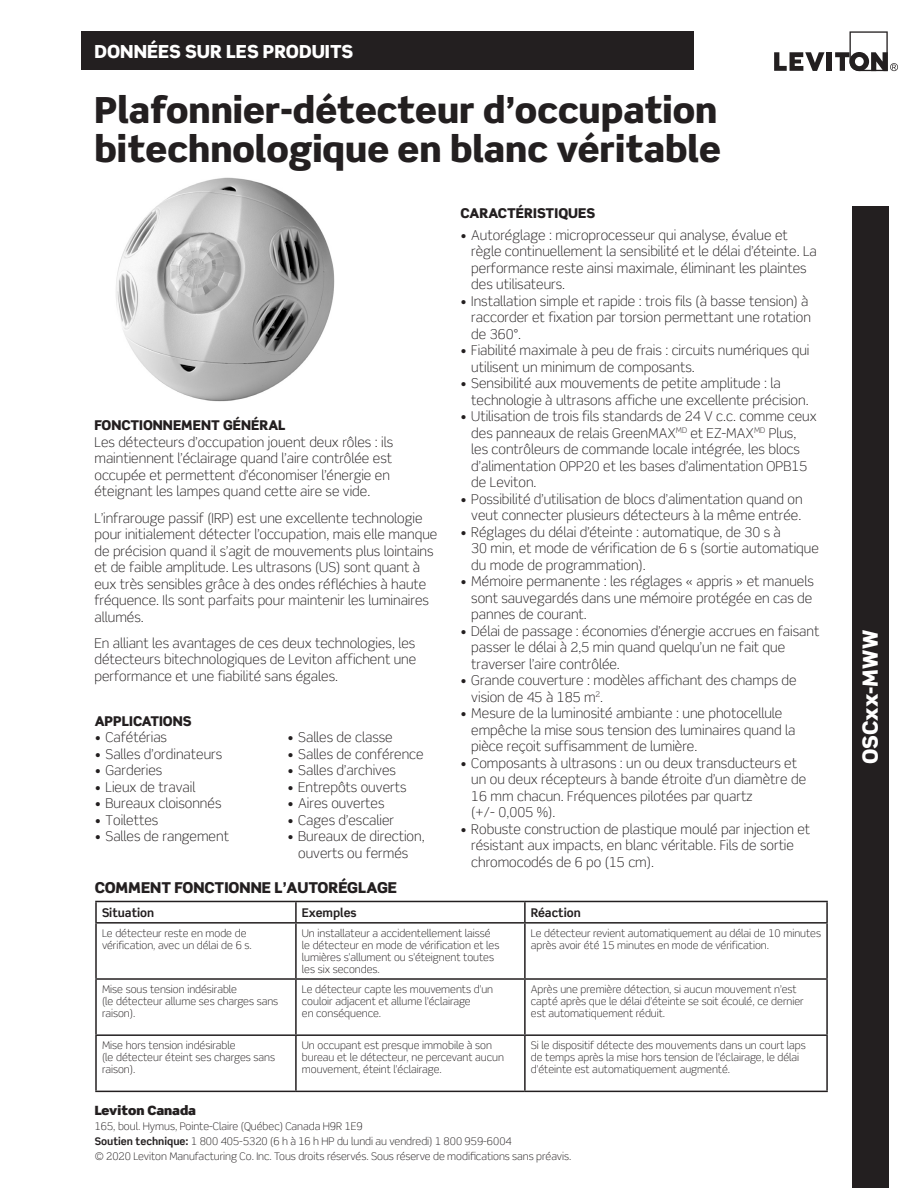
<style>
.page{position:relative;width:918px;height:1188px;background:#fff}
.page>*{position:absolute;margin:0;border:0;box-sizing:border-box;transform-origin:0 0}
.Main_Headline_BIG{font:900 36px/39px "Scene Std";color:#231f20}
.Sidebar_Title{font:900 21px "Scene Std";color:#fff}
.t1{font:900 18px "Scene Std";color:#fff}
.Head{font:900 15px "Scene Std";color:#231f20}
.Bullets{font:300 13.5px/16.5px "Scene Std";color:#231f20}
.Body_Copy{font:300 13.5px/16.5px "Scene Std";color:#231f20}
.Head-2{font:900 13.5px "Scene Std";color:#231f20}
.t2{font:900 12.75px "Scene Std";color:#231f20}
.Captions{font:700 12px "Scene Std";color:#231f20}
.Captions-2{font:300 10.5px/12px "Scene Std";color:#231f20}
.s1{font-weight:700}
</style>
<div class="page">
<div style="left:81px;top:32px;width:613px;height:38px;background:#231f20"></div>
<div style="left:852px;top:207px;width:36px;height:981px;background:#231f20"></div>
<svg style="left:774px;top:52px;width:51px;height:19px"></svg>
<div style="left:827px;top:52px;width:5px;height:19px;background:#231f20"></div>
<svg style="left:835px;top:31px;width:63px;height:40px"></svg>
<img style="left:116px;top:177px;width:219px;height:225px">
<hr style="left:95px;top:901px;width:201px;height:1px;background:#231f20">
<hr style="left:95px;top:902px;width:2px;height:20px;background:#231f20">
<hr style="left:296px;top:901px;width:229px;height:1px;background:#231f20">
<hr style="left:295px;top:902px;width:2px;height:20px;background:#231f20">
<hr style="left:525px;top:901px;width:303px;height:1px;background:#231f20">
<hr style="left:524px;top:902px;width:2px;height:20px;background:#231f20">
<hr style="left:826px;top:902px;width:2px;height:20px;background:#231f20">
<hr style="left:95px;top:922px;width:201px;height:2px;background:#231f20">
<hr style="left:95px;top:924px;width:2px;height:54px;background:#231f20">
<hr style="left:296px;top:922px;width:229px;height:2px;background:#231f20">
<hr style="left:295px;top:924px;width:2px;height:54px;background:#231f20">
<hr style="left:525px;top:922px;width:303px;height:2px;background:#231f20">
<hr style="left:524px;top:924px;width:2px;height:54px;background:#231f20">
<hr style="left:826px;top:924px;width:2px;height:54px;background:#231f20">
<hr style="left:95px;top:978px;width:201px;height:2px;background:#231f20">
<hr style="left:95px;top:980px;width:2px;height:54px;background:#231f20">
<hr style="left:296px;top:978px;width:229px;height:2px;background:#231f20">
<hr style="left:295px;top:980px;width:2px;height:54px;background:#231f20">
<hr style="left:525px;top:978px;width:303px;height:2px;background:#231f20">
<hr style="left:524px;top:980px;width:2px;height:54px;background:#231f20">
<hr style="left:826px;top:980px;width:2px;height:54px;background:#231f20">
<hr style="left:95px;top:1034px;width:201px;height:2px;background:#231f20">
<hr style="left:95px;top:1036px;width:2px;height:55px;background:#231f20">
<hr style="left:296px;top:1034px;width:229px;height:2px;background:#231f20">
<hr style="left:295px;top:1036px;width:2px;height:55px;background:#231f20">
<hr style="left:525px;top:1034px;width:303px;height:2px;background:#231f20">
<hr style="left:524px;top:1036px;width:2px;height:55px;background:#231f20">
<hr style="left:826px;top:1036px;width:2px;height:55px;background:#231f20">
<hr style="left:95px;top:1091px;width:201px;height:1px;background:#231f20">
<hr style="left:296px;top:1091px;width:229px;height:1px;background:#231f20">
<hr style="left:525px;top:1091px;width:303px;height:1px;background:#231f20">
<h3 class="t1" style="left:94px;top:40px;width:260px">DONNÉES SUR LES PRODUITS</h3>
<p class="Main_Headline_BIG" style="left:94px;top:89px;width:628px">Plafonnier-détecteur d’occupation bitechnologique en blanc véritable</p>
<p class="Head-2" style="left:94px;top:417px;width:193px">FONCTIONNEMENT GÉNÉRAL</p>
<p class="Body_Copy" style="left:94px;top:434px;width:300px">Les détecteurs d’occupation jouent deux rôles : ils maintiennent l’éclairage quand l’aire contrôlée est occupée et permettent d’économiser l’énergie en éteignant les lampes quand cette aire se vide.</p>
<p class="Body_Copy" style="left:94px;top:510px;width:344px">L’infrarouge passif (IRP) est une excellente technologie pour initialement détecter l’occupation, mais elle manque de précision quand il s’agit de mouvements plus lointains et de faible amplitude. Les ultrasons (US) sont quant à eux très sensibles grâce à des ondes réfléchies à haute fréquence. Ils sont parfaits pour maintenir les luminaires allumés.</p>
<p class="Body_Copy" style="left:94px;top:635px;width:323px;text-align:justify">En alliant les avantages de ces deux technologies, les détecteurs bitechnologiques de Leviton affichent une performance et une fiabilité sans égales.</p>
<p class="Head-2" style="left:95px;top:712px;width:98px">APPLICATIONS</p>
<p class="Bullets" style="left:95px;top:729px;width:74px">• Cafétérias</p>
<p class="Bullets" style="left:95px;top:746px;width:129px">• Salles d’ordinateurs</p>
<p class="Bullets" style="left:95px;top:762px;width:69px">• Garderies</p>
<p class="Bullets" style="left:95px;top:779px;width:102px">• Lieux de travail</p>
<p class="Bullets" style="left:95px;top:795px;width:128px">• Bureaux cloisonnés</p>
<p class="Bullets" style="left:95px;top:812px;width:65px">• Toilettes</p>
<p class="Bullets" style="left:95px;top:828px;width:136px">• Salles de rangement</p>
<p class="Bullets" style="left:287px;top:729px;width:107px">• Salles de classe</p>
<p class="Bullets" style="left:287px;top:746px;width:138px">• Salles de conférence</p>
<p class="Bullets" style="left:287px;top:762px;width:110px">• Salles d’archives</p>
<p class="Bullets" style="left:287px;top:779px;width:121px">• Entrepôts ouverts</p>
<p class="Bullets" style="left:287px;top:795px;width:99px">• Aires ouvertes</p>
<p class="Bullets" style="left:287px;top:812px;width:108px">• Cages d’escalier</p>
<p class="Bullets" style="left:287px;top:828px;width:139px;text-align:center">• Bureaux de direction, ouverts ou fermés</p>
<p class="Head" style="left:95px;top:878px;width:304px">COMMENT FONCTIONNE L’AUTORÉGLAGE</p>
<p class="Head-2" style="left:460px;top:204px;width:136px">CARACTÉRISTIQUES</p>
<p class="Bullets" style="left:471px;top:227px;width:347px;text-indent:-11px">• Autoréglage : microprocesseur qui analyse, évalue et règle continuellement la sensibilité et le délai d’éteinte. La performance reste ainsi maximale, éliminant les plaintes des utilisateurs.</p>
<p class="Bullets" style="left:471px;top:293px;width:341px;text-indent:-11px">• Installation simple et rapide : trois fils (à basse tension) à raccorder et fixation par torsion permettant une rotation de 360°.</p>
<p class="Bullets" style="left:471px;top:342px;width:340px;text-indent:-11px">• Fiabilité maximale à peu de frais : circuits numériques qui utilisent un minimum de composants.</p>
<p class="Bullets" style="left:471px;top:375px;width:339px;text-indent:-11px">• Sensibilité aux mouvements de petite amplitude : la technologie à ultrasons affiche une excellente précision.</p>
<p class="Bullets" style="left:471px;top:408px;width:347px;text-indent:-11px">• Utilisation de trois fils standards de 24 V c.c. comme ceux des panneaux de relais GreenMAX<sup>MD</sup> et EZ-MAX<sup>MD</sup> Plus,<br>les contrôleurs de commande locale intégrée, les blocs d’alimentation OPP20 et les bases d’alimentation OPB15 de Leviton.</p>
<p class="Bullets" style="left:460px;top:491px;width:344px;text-align:right">• Possibilité d’utilisation de blocs d’alimentation quand on veut connecter plusieurs détecteurs à la même entrée.</p>
<p class="Bullets" style="left:471px;top:524px;width:349px;text-indent:-11px">• Réglages du délai d’éteinte : automatique, de 30 s à<br>30 min, et mode de vérification de 6 s (sortie automatique du mode de programmation).</p>
<p class="Bullets" style="left:471px;top:573px;width:344px;text-align:justify;text-indent:-11px">• Mémoire permanente : les réglages « appris » et manuels sont sauvegardés dans une mémoire protégée en cas de pannes de courant.</p>
<p class="Bullets" style="left:471px;top:623px;width:350px;text-indent:-11px">• Délai de passage : économies d’énergie accrues en faisant passer le délai à 2,5 min quand quelqu’un ne fait que traverser l’aire contrôlée.</p>
<p class="Bullets" style="left:471px;top:672px;width:327px;text-indent:-11px">• Grande couverture : modèles affichant des champs de vision de 45 à 185 m<sup>2</sup>.</p>
<p class="Bullets" style="left:471px;top:705px;width:326px;text-indent:-11px">• Mesure de la luminosité ambiante : une photocellule empêche la mise sous tension des luminaires quand la pièce reçoit suffisamment de lumière.</p>
<p class="Bullets" style="left:471px;top:755px;width:336px;text-indent:-11px">• Composants à ultrasons : un ou deux transducteurs et un ou deux récepteurs à bande étroite d’un diamètre de 16 mm chacun. Fréquences pilotées par quartz<br>(+/- 0,005 %).</p>
<p class="Bullets" style="left:471px;top:821px;width:340px;text-indent:-11px">• Robuste construction de plastique moulé par injection et résistant aux impacts, en blanc véritable. Fils de sortie chromocodés de 6 po (15 cm).</p>
<p class="Captions" style="left:102px;top:905px;width:54px">Situation</p>
<p class="Captions" style="left:302px;top:905px;width:56px">Exemples</p>
<p class="Captions" style="left:531px;top:905px;width:51px">Réaction</p>
<p class="Captions-2" style="left:102px;top:927px;width:151px">Le détecteur reste en mode de vérification, avec un délai de 6 s.</p>
<p class="Captions-2" style="left:302px;top:927px;width:199px">Un installateur a accidentellement laissé le détecteur en mode de vérification et les lumières s’allument ou s’éteignent toutes les six secondes.</p>
<p class="Captions-2" style="left:531px;top:927px;width:292px">Le détecteur revient automatiquement au délai de 10 minutes après avoir été 15 minutes en mode de vérification.</p>
<p class="Captions-2" style="left:102px;top:983px;width:178px">Mise sous tension indésirable<br>(le détecteur allume ses charges sans raison).</p>
<p class="Captions-2" style="left:302px;top:983px;width:193px">Le détecteur capte les mouvements d’un couloir adjacent et allume l’éclairage<br>en conséquence.</p>
<p class="Captions-2" style="left:531px;top:983px;width:274px">Après une première détection, si aucun mouvement n’est capté après que le délai d’éteinte se soit écoulé, ce dernier est automatiquement réduit.</p>
<p class="Captions-2" style="left:102px;top:1040px;width:175px">Mise hors tension indésirable<br>(le détecteur éteint ses charges sans raison).</p>
<p class="Captions-2" style="left:302px;top:1040px;width:203px">Un occupant est presque immobile à son bureau et le détecteur, ne percevant aucun mouvement, éteint l’éclairage.</p>
<p class="Captions-2" style="left:531px;top:1040px;width:277px">Si le dispositif détecte des mouvements dans un court laps de temps après la mise hors tension de l’éclairage, le délai d’éteinte est automatiquement augmenté.</p>
<p class="t2" style="left:95px;top:1102px;width:103px">Leviton Canada</p>
<p class="Captions-2" style="left:95px;top:1119px;width:418px;line-height:15px">165, boul. Hymus, Pointe-Claire (Québec) Canada H9R 1E9<br><span class="s1">Soutien technique:</span> 1 800 405-5320 (6 h à 16 h HP du lundi au vendredi) 1 800 959-6004</p>
<p class="Captions-2" style="left:95px;top:1151px;width:478px">© 2020 Leviton Manufacturing Co. Inc. Tous droits réservés. Sous réserve de modifications sans préavis.</p>
<p class="Sidebar_Title" style="left:857px;top:764px;width:135px;rotate:-90deg">OSCxx-MWW</p>
</div>
